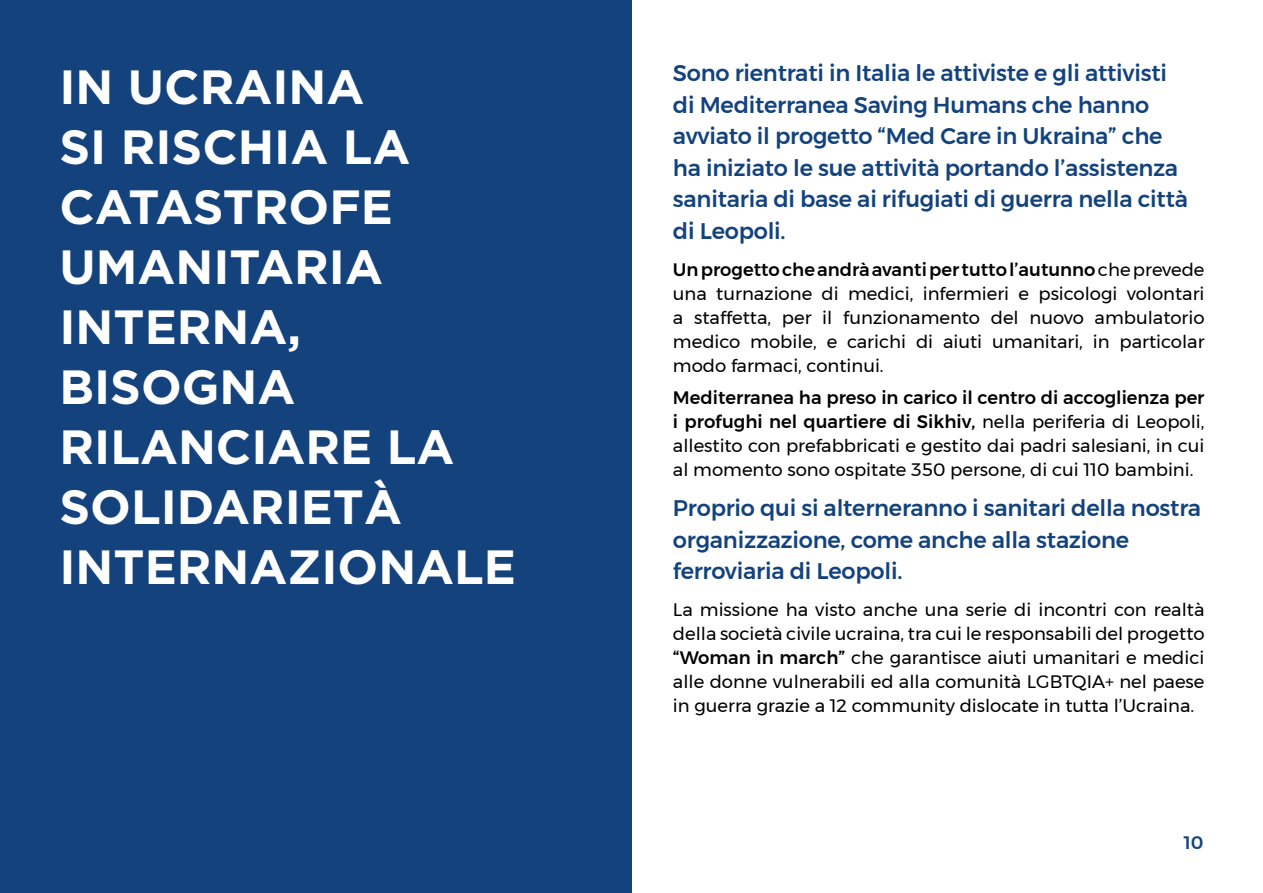
<style>
.page{position:relative;width:1263px;height:893px;background:#fff}
.page>*{position:absolute;margin:0;border:0;box-sizing:border-box;transform-origin:0 0}
.t1{font:700 48px/60px "Gotham";color:#fff}
.t2{font:500 22.5px/31.5px "Montserrat";letter-spacing:-.01em;color:#13427d}
.t3{font:18px/24px "Montserrat";color:#000;text-align:justify}
.t4{font:500 18px "Montserrat";color:#13427d}
.s1{font-weight:500}
</style>
<div class="page">
<div style="left:0;top:0;width:631px;height:893px;background:#13427d"></div>
<h1 class="t1" style="left:60px;top:56px;width:458px">IN UCRAINA<br>SI RISCHIA LA<br>CATASTROFE<br>UMANITARIA<br>INTERNA,<br>BISOGNA<br>RILANCIARE LA<br>SOLIDARIETÀ<br>INTERNAZIONALE</h1>
<p class="t2" style="left:673px;top:57px;width:517px">Sono rientrati in Italia le attiviste e gli attivisti di Mediterranea Saving Humans che hanno avviato il progetto “Med Care in Ukraina” che ha iniziato le sue attività portando l’assistenza sanitaria di base ai rifugiati di guerra nella città di Leopoli.</p>
<p class="t3" style="left:673px;top:257px;width:533px"><span class="s1">Un progetto che andrà avanti per tutto l’autunno</span> che prevede una turnazione di medici, infermieri e psicologi volontari a staffetta, per il funzionamento del nuovo ambulatorio medico mobile, e carichi di aiuti umanitari, in particolar modo farmaci, continui.</p>
<p class="t3" style="left:673px;top:385px;width:533px"><span class="s1">Mediterranea ha preso in carico il centro di accoglienza per i profughi nel quartiere di Sikhiv,</span> nella periferia di Leopoli, allestito con prefabbricati e gestito dai padri salesiani, in cui al momento sono ospitate 350 persone, di cui 110 bambini.</p>
<p class="t2" style="left:673px;top:492px;width:530px">Proprio qui si alterneranno i sanitari della nostra organizzazione, come anche alla stazione ferroviaria di Leopoli.</p>
<p class="t3" style="left:673px;top:597px;width:533px">La missione ha visto anche una serie di incontri con realtà della società civile ucraina, tra cui le responsabili del progetto <span class="s1">“Woman in march”</span> che garantisce aiuti umanitari e medici alle donne vulnerabili ed alla comunità LGBTQIA+ nel paese in guerra grazie a 12 community dislocate in tutta l’Ucraina.</p>
<p class="t4" style="left:1184px;top:828px;width:21px">10</p>
</div>
